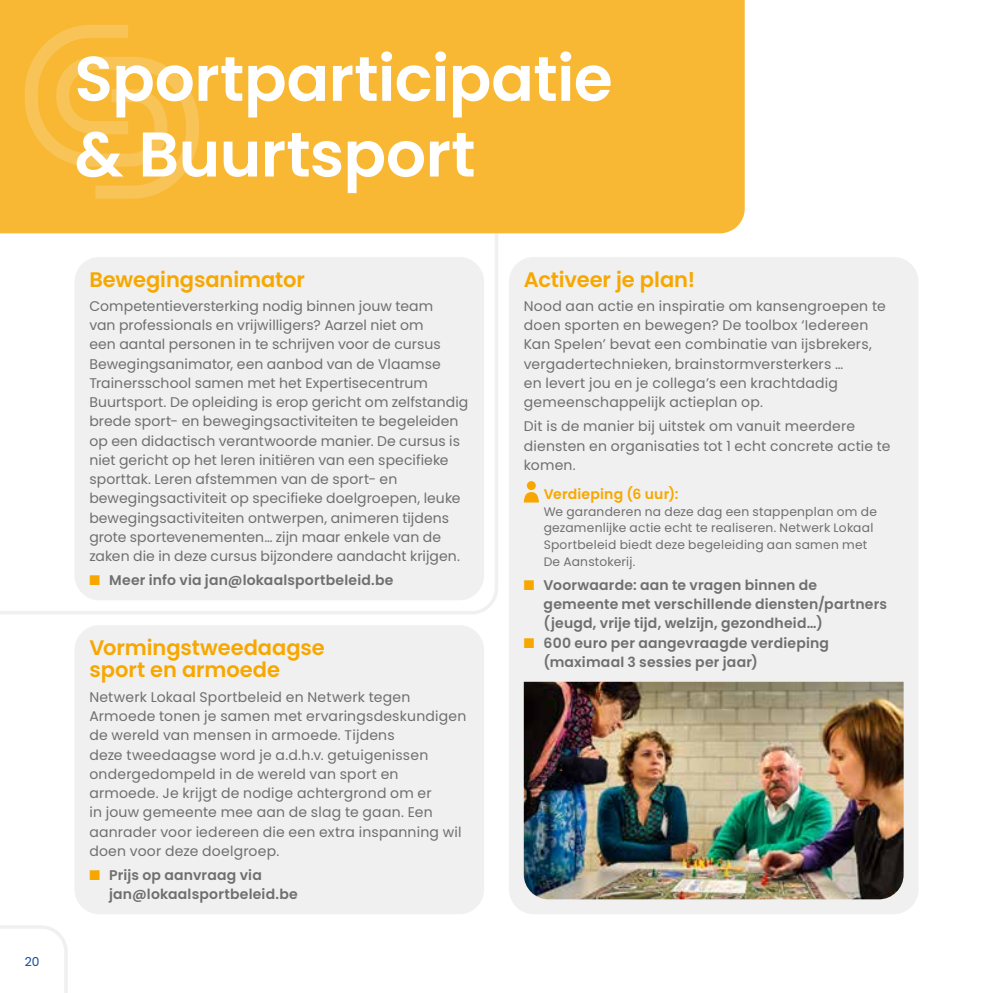
<style>
.page{position:relative;width:993px;height:993px;background:#fff}
.page>*{position:absolute;margin:0;border:0;box-sizing:border-box;transform-origin:0 0}
.t1{font:600 63px/75.6px "Poppins";letter-spacing:-.01em;color:#fff}
.t2{font:600 21px/22.8px "Poppins";letter-spacing:-.005em;color:#f7a700}
.t3{font:14px/19.2px "Poppins";letter-spacing:.005em;color:#706f6f}
.t4{font:600 14px/19.2px "Poppins";letter-spacing:.015em;color:#706f6f}
.t5{font:600 14px "Poppins";letter-spacing:.015em;color:#f7a700}
.t6{font:12.25px/16.6px "Poppins";letter-spacing:.02em;color:#706f6f}
.t7{font:12.25px "Poppins";color:#104798}
.s1{color:#f7a700}
</style>
<div class="page">
<svg style="left:0;top:233px;width:500px;height:381px"></svg>
<div style="left:74px;top:257px;width:410px;height:343px;background:#f0f0f0;border-radius:25px"></div>
<div style="left:74px;top:625px;width:410px;height:288px;background:#f0f0f0;border-radius:25px"></div>
<div style="left:508px;top:257px;width:410px;height:656px;background:#f0f0f0;border-radius:25px"></div>
<div style="left:526px;top:481px;width:9px;height:9px;background:#f7a700;border-radius:50%"></div>
<svg style="left:523px;top:492px;width:16px;height:10px"></svg>
<img style="left:523px;top:681px;width:380px;height:218px">
<div style="left:0;top:0;width:744px;height:233px;background:#f8b833"></div>
<svg style="left:25px;top:25px;width:174px;height:173px;background:#f8bc3f"></svg>
<svg style="left:0;top:925px;width:68px;height:67px"></svg>
<p class="t7" style="left:25px;top:954px;width:16px">20</p>
<h1 class="t1" style="left:74px;top:41px;width:539px">Sportparticipatie &amp; Buurtsport</h1>
<h2 class="t2" style="left:89px;top:268px;width:217px">Bewegingsanimator</h2>
<p class="t3" style="left:89px;top:296px;width:380px">Competentieversterking nodig binnen jouw team<br>van professionals en vrijwilligers? Aarzel niet om<br>een aantal personen in te schrijven voor de cursus Bewegingsanimator, een aanbod van de Vlaamse Trainersschool samen met het Expertisecentrum Buurtsport. De opleiding is erop gericht om zelfstandig brede sport- en bewegingsactiviteiten te begeleiden op een didactisch verantwoorde manier. De cursus is niet gericht op het leren initiëren van een specifieke sporttak. Leren afstemmen van de sport- en bewegingsactiviteit op specifieke doelgroepen, leuke bewegingsactiviteiten ontwerpen, animeren tijdens grote sportevenementen… zijn maar enkele van de zaken die in deze cursus bijzondere aandacht krijgen.</p>
<p class="t4" style="left:89px;top:570px;width:305px"><span class="s1">■</span> Meer info via jan@lokaalsportbeleid.be</p>
<h2 class="t2" style="left:89px;top:636px;width:237px">Vormingstweedaagse sport en armoede</h2>
<p class="t3" style="left:89px;top:687px;width:378px">Netwerk Lokaal Sportbeleid en Netwerk tegen Armoede tonen je samen met ervaringsdeskundigen de wereld van mensen in armoede. Tijdens<br>deze tweedaagse word je a.d.h.v. getuigenissen ondergedompeld in de wereld van sport en armoede. Je krijgt de nodige achtergrond om er<br>in jouw gemeente mee aan de slag te gaan. Een aanrader voor iedereen die een extra inspanning wil doen voor deze doelgroep.</p>
<p class="t4" style="left:109px;top:865px;width:190px;text-indent:-20px"><span class="s1">■</span> Prijs op aanvraag via jan@lokaalsportbeleid.be</p>
<h2 class="t2" style="left:523px;top:268px;width:173px">Activeer je plan!</h2>
<p class="t3" style="left:523px;top:296px;width:363px">Nood aan actie en inspiratie om kansengroepen te doen sporten en bewegen? De toolbox ‘Iedereen Kan Spelen’ bevat een combinatie van ijsbrekers, vergadertechnieken, brainstormversterkers …<br>en levert jou en je collega’s een krachtdadig gemeenschappelijk actieplan op.</p>
<p class="t3" style="left:523px;top:416px;width:368px">Dit is de manier bij uitstek om vanuit meerdere diensten en organisaties tot 1 echt concrete actie te komen.</p>
<p class="t5" style="left:543px;top:486px;width:136px">Verdieping (6 uur):</p>
<p class="t6" style="left:543px;top:503px;width:335px">We garanderen na deze dag een stappenplan om de gezamenlijke actie echt te realiseren. Netwerk Lokaal Sportbeleid biedt deze begeleiding aan samen met De Aanstokerij.</p>
<p class="t4" style="left:543px;top:575px;width:345px;text-indent:-20px"><span class="s1">■</span> Voorwaarde: aan te vragen binnen de gemeente met verschillende diensten/partners (jeugd, vrije tijd, welzijn, gezondheid…)</p>
<p class="t4" style="left:543px;top:633px;width:287px;text-indent:-20px"><span class="s1">■</span> 600 euro per aangevraagde verdieping (maximaal 3 sessies per jaar)</p>
</div>
